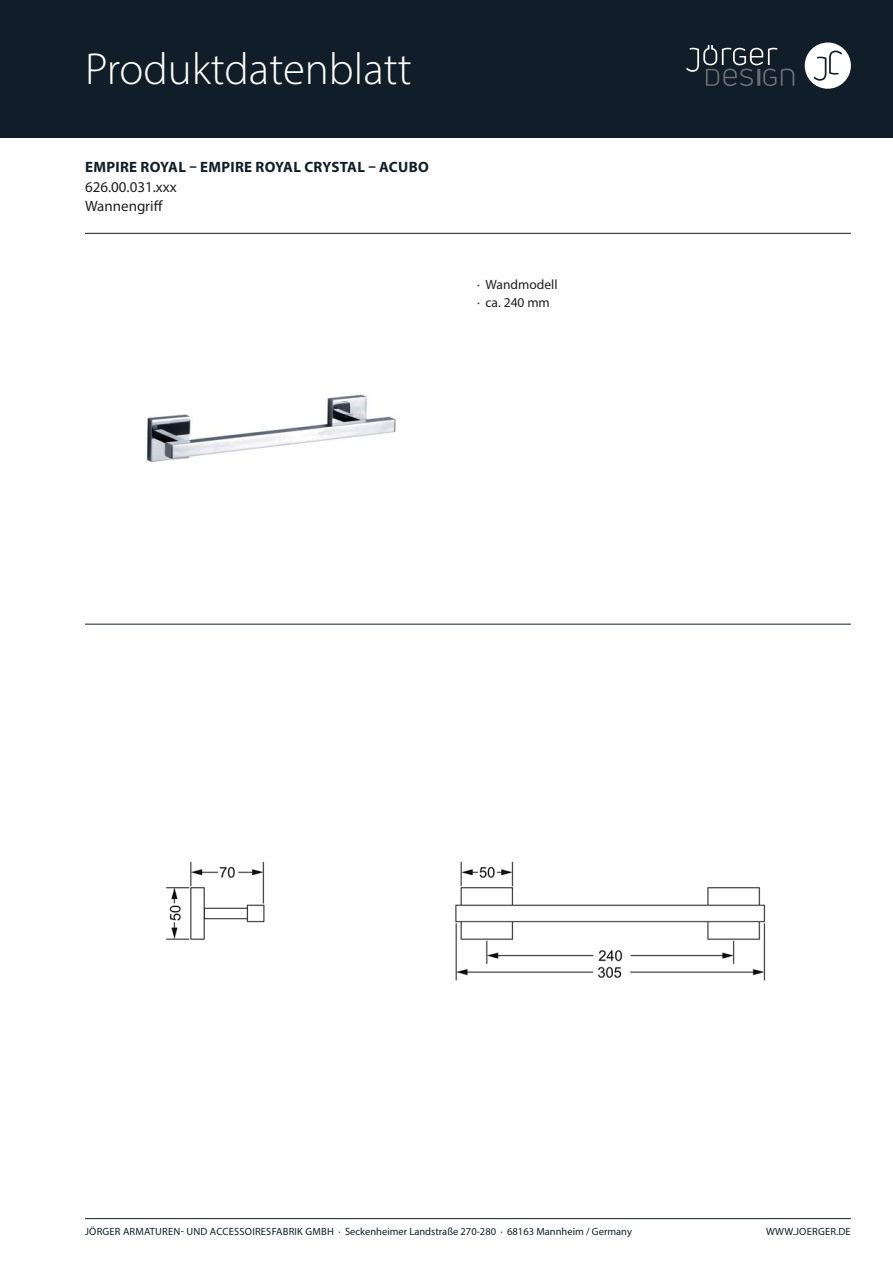
<style>
.page{position:relative;width:893px;height:1263px;background:#fff}
.page>*{position:absolute;margin:0;border:0;box-sizing:border-box;transform-origin:0 0}
.t1{font:300 45px "Myriad Pro";color:#fff}
.t2{font:700 15px "Myriad Pro";letter-spacing:.02em;color:#111e29}
.t3{font:15px "Myriad Pro";color:#231f20}
.t4{font:13.5px/18px "Myriad Pro";color:#231f20}
.t5{font:10.5px "Myriad Pro";letter-spacing:.005em;color:#111e29}
</style>
<div class="page">
<div style="left:0;top:0;width:893px;height:138px;background:#111e29"></div>
<div style="left:805px;top:43px;width:46px;height:46px;background:#fff;border-radius:50%"></div>
<svg style="left:814px;top:51px;width:28px;height:30px"></svg>
<svg style="left:686px;top:45px;width:108px;height:41px"></svg>
<hr style="left:85px;top:1218px;width:766px;height:1px;background:#111e29">
<hr style="left:85px;top:233px;width:766px;height:1px;background:#111e29">
<hr style="left:85px;top:624px;width:766px;height:1px;background:#111e29">
<img style="left:146px;top:394px;width:250px;height:69px">
<img style="left:165px;top:861px;width:601px;height:120px">
<h1 class="t1" style="left:85px;top:52px;width:328px">Produktdatenblatt</h1>
<h2 class="t2" style="left:85px;top:161px;width:345px">EMPIRE ROYAL – EMPIRE ROYAL CRYSTAL – ACUBO</h2>
<h2 class="t3" style="left:85px;top:200px;width:79px">Wannengriff</h2>
<h2 class="t3" style="left:85px;top:181px;width:93px">626.00.031.xxx</h2>
<p class="t4" style="left:477px;top:277px;width:82px">· Wandmodell · ca. 240 mm</p>
<p class="t5" style="left:85px;top:1228px;width:548px">JÖRGER ARMATUREN- UND ACCESSOIRESFABRIK GMBH · Seckenheimer Landstraße 270-280 · 68163 Mannheim / Germany</p>
<p class="t5" style="left:766px;top:1228px;width:86px">WWW.JOERGER.DE</p>
</div>
